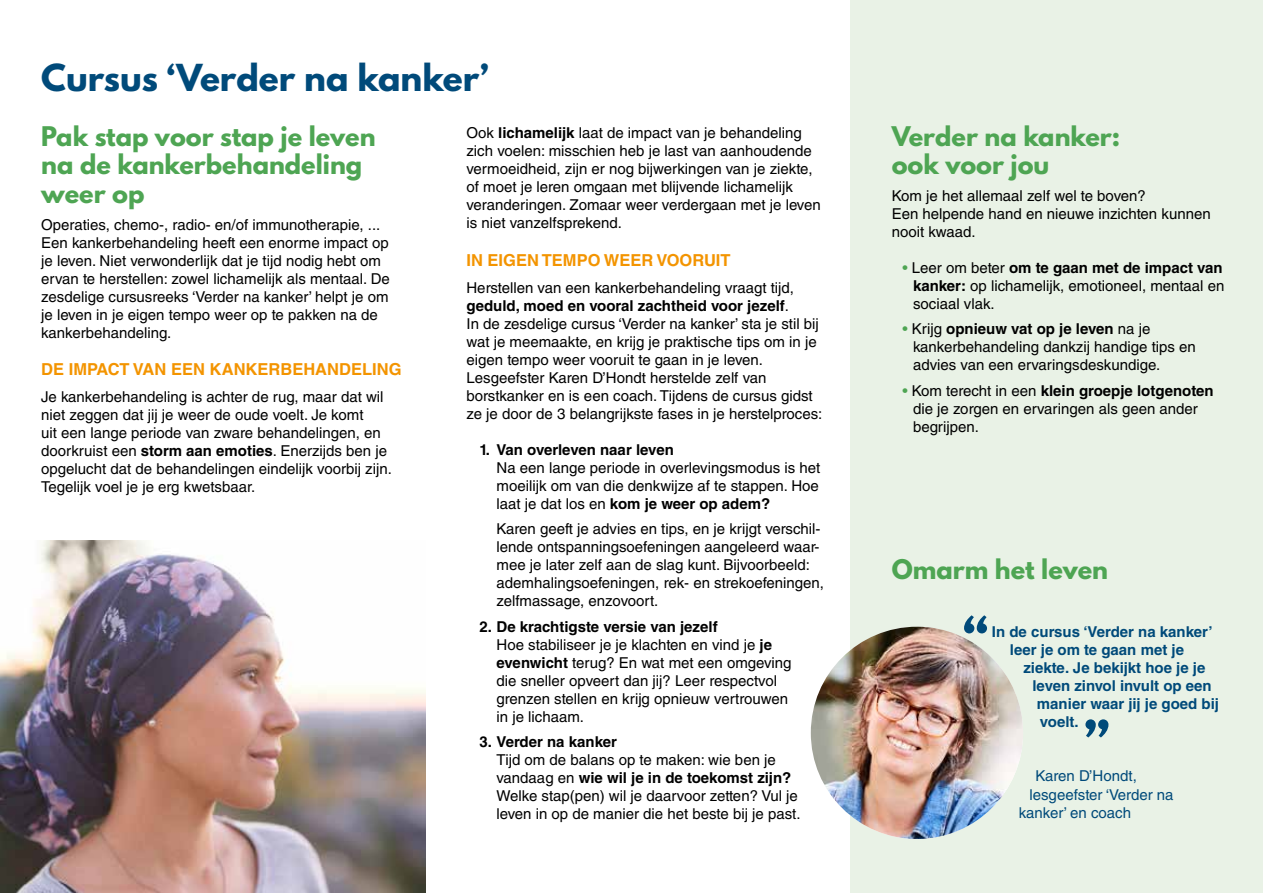
<style>
.page{position:relative;width:1263px;height:893px;background:#fff}
.page>*{position:absolute;margin:0;border:0;box-sizing:border-box;transform-origin:0 0}
.t1{font:700 33px "League Spartan";color:#004a7a}
.t2{font:700 24px/28.8px "League Spartan";color:#4ea553}
.t3{font:700 16.5px "Helvetica LT Std";color:#f39400}
.t4{font:15px/18px "Helvetica LT Std";color:#000}
.t5{font:700 15px/18px "Helvetica LT Std";color:#004a7a}
.t6{font:15px "Helvetica LT Std";color:#004a7a}
.t7{font:700 15px "Helvetica LT Std";color:#000}
.s1{font-weight:700}
.s2{color:#4ea553}
</style>
<div class="page">
<div style="left:850px;top:0;width:413px;height:893px;background:#e9f2e6"></div>
<img style="left:811px;top:627px;width:212px;height:212px;border-radius:106px">
<img style="left:0;top:540px;width:425px;height:353px">
<svg style="left:964px;top:615px;width:23px;height:18px"></svg>
<svg style="left:1085px;top:719px;width:23px;height:18px"></svg>
<h1 class="t1" style="left:41px;top:51px;width:449px">Cursus ‘Verder na kanker’</h1>
<h2 class="t2" style="left:41px;top:121px;width:336px">Pak stap voor stap je leven na de kankerbehandeling weer op</h2>
<p class="t4" style="left:41px;top:215px;width:350px">Operaties, chemo-, radio- en/of immunotherapie, ...<br>Een kankerbehandeling heeft een enorme impact op je leven. Niet verwonderlijk dat je tijd nodig hebt om ervan te herstellen: zowel lichamelijk als mentaal. De zesdelige cursusreeks ‘Verder na kanker’ helpt je om je leven in je eigen tempo weer op te pakken na de kankerbehandeling.</p>
<p class="t3" style="left:41px;top:360px;width:362px">DE IMPACT VAN EEN KANKERBEHANDELING</p>
<p class="t4" style="left:41px;top:388px;width:352px">Je kankerbehandeling is achter de rug, maar dat wil niet zeggen dat jij je weer de oude voelt. Je komt<br>uit een lange periode van zware behandelingen, en doorkruist een <span class="s1">storm aan emoties</span>. Enerzijds ben je opgelucht dat de behandelingen eindelijk voorbij zijn.<br>Tegelijk voel je je erg kwetsbaar.</p>
<p class="t4" style="left:466px;top:124px;width:356px">Ook <span class="s1">lichamelijk</span> laat de impact van je behandeling zich voelen: misschien heb je last van aanhoudende vermoeidheid, zijn er nog bijwerkingen van je ziekte, of moet je leren omgaan met blijvende lichamelijk veranderingen. Zomaar weer verdergaan met je leven is niet vanzelfsprekend.</p>
<p class="t3" style="left:466px;top:250px;width:266px">IN EIGEN TEMPO WEER VOORUIT</p>
<p class="t4" style="left:466px;top:278px;width:357px">Herstellen van een kankerbehandeling vraagt tijd, <span class="s1">geduld, moed en vooral zachtheid voor jezelf</span>.<br>In de zesdelige cursus ‘Verder na kanker’ sta je stil bij wat je meemaakte, en krijg je praktische tips om in je eigen tempo weer vooruit te gaan in je leven.<br>Lesgeefster Karen D’Hondt herstelde zelf van borstkanker en is een coach. Tijdens de cursus gidst ze je door de 3 belangrijkste fases in je herstelproces:</p>
<p class="t7" style="left:479px;top:440px;width:196px">1. Van overleven naar leven</p>
<p class="t4" style="left:496px;top:458px;width:325px;text-align:justify">Na een lange periode in overlevingsmodus is het moeilijk om van die denkwijze af te stappen. Hoe laat je dat los en <span class="s1">kom je weer op adem?</span></p>
<p class="t4" style="left:496px;top:520px;width:329px">Karen geeft je advies en tips, en je krijgt verschil&shy;lende ontspanningsoefeningen aangeleerd waar&shy;mee je later zelf aan de slag kunt. Bijvoorbeeld: ademhalingsoefeningen, rek- en strekoefeningen, zelfmassage, enzovoort.</p>
<p class="t4" style="left:496px;top:617px;width:297px;text-indent:-17px"><span class="s1">2. De krachtigste versie van jezelf<br></span>Hoe stabiliseer je je klachten en vind je <span class="s1">je evenwicht</span> terug? En wat met een omgeving die sneller opveert dan jij? Leer respectvol grenzen stellen en krijg opnieuw vertrouwen in je lichaam.</p>
<p class="t7" style="left:479px;top:733px;width:139px">3. Verder na kanker</p>
<p class="t4" style="left:496px;top:751px;width:306px">Tijd om de balans op te maken: wie ben je vandaag en <span class="s1">wie wil je in de toekomst zijn?<br></span>Welke stap(pen) wil je daarvoor zetten? Vul je leven in op de manier die het beste bij je past.</p>
<h2 class="t2" style="left:892px;top:121px;width:230px">Verder na kanker: ook voor jou</h2>
<p class="t4" style="left:892px;top:187px;width:320px">Kom je het allemaal zelf wel te boven?<br>Een helpende hand en nieuwe inzichten kunnen nooit kwaad.</p>
<p class="t4" style="left:913px;top:259px;width:313px;text-align:justify;text-indent:-11px"><span class="s2">•</span> Leer om beter <span class="s1">om te gaan met de impact van kanker:</span> op lichamelijk, emotioneel, mentaal en sociaal vlak.</p>
<p class="t4" style="left:913px;top:320px;width:284px;text-indent:-11px"><span class="s2">•</span> Krijg <span class="s1">opnieuw vat op je leven</span> na je kankerbehandeling dankzij handige tips en advies van een ervaringsdeskundige.</p>
<p class="t4" style="left:913px;top:382px;width:302px;text-indent:-11px"><span class="s2">•</span> Kom terecht in een <span class="s1">klein groepje lotgenoten </span>die je zorgen en ervaringen als geen ander begrijpen.</p>
<h2 class="t2" style="left:892px;top:555px;width:218px">Omarm het leven</h2>
<p class="t5" style="left:1010px;top:623px;width:204px;text-indent:-18px">In de cursus ‘Verder na kanker’ leer je om te gaan met je</p>
<p class="t5" style="left:1023px;top:659px;width:183px">ziekte. Je bekijkt hoe je je</p>
<p class="t5" style="left:1032px;top:677px;width:181px">leven zinvol invult op een</p>
<p class="t5" style="left:1037px;top:695px;width:183px">manier waar jij je goed bij</p>
<p class="t5" style="left:1040px;top:713px;width:40px">voelt.</p>
<p class="t6" style="left:1035px;top:767px;width:103px">Karen D’Hondt,</p>
<p class="t6" style="left:1029px;top:785px;width:146px">lesgeefster ‘Verder na</p>
<p class="t6" style="left:1019px;top:803px;width:114px">kanker’ en coach</p>
</div>
